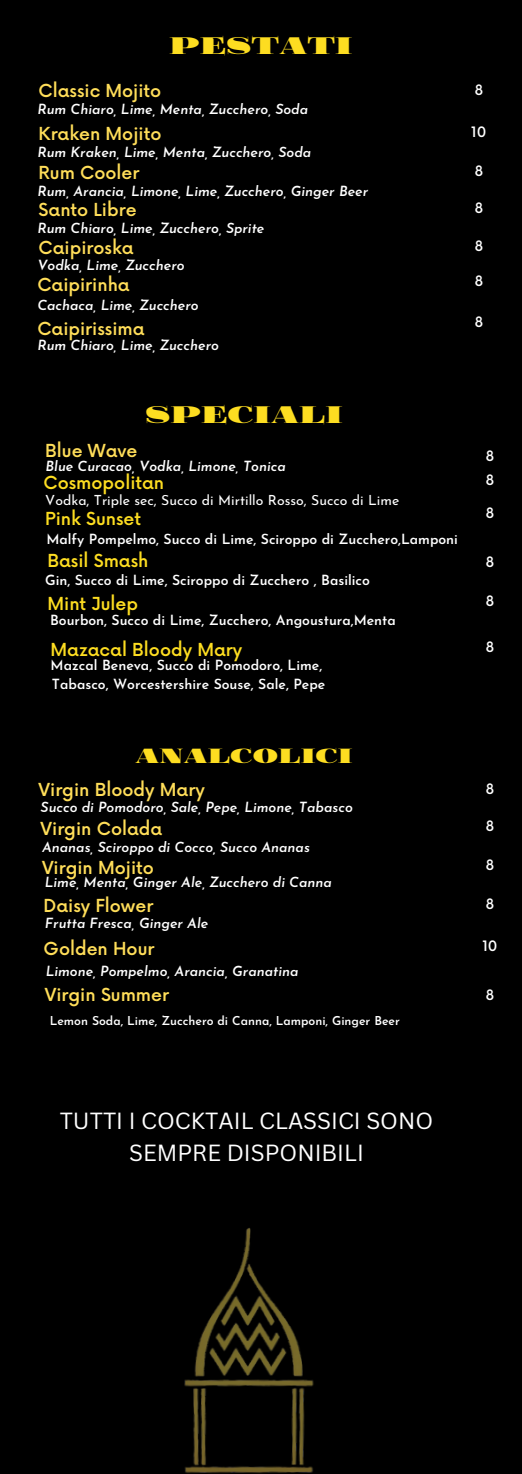
<style>
.page{position:relative;width:522px;height:1474px;background:#fff}
.page>*{position:absolute;margin:0;border:0;box-sizing:border-box;transform-origin:0 0}
.t1{font:36.75px "Foglihten Black Pcs";color:#fddd21}
.t2{font:31.5px "Foglihten Black Pcs";color:#fddd21}
.t3{font:22.75px/31.5px "Canva Sans";color:#fff;text-align:center}
.t4{font:500 17.5px "Now";color:#ffde59}
.t5{font:500 17.5px "Now";color:#fddd21}
.t6{font:italic 600 14px "Josefin Sans";color:#fff}
.t7{font:600 14px/18.7px "Josefin Sans";color:#fff}
.t8{font:14px "Josefin Sans";color:#fff}
.t9{font:500 14px "Now";color:#fff}
.t10{font:600 12.25px "Josefin Sans";color:#fff}
</style>
<div class="page">
<div style="left:0;top:0;width:521px;height:1474px;background:#000"></div>
<img style="left:184px;top:1228px;width:130px;height:245px">
<p class="t1" style="left:169px;top:26px;width:185px">Pestati</p>
<h1 class="t4" style="left:39px;top:81px;width:124px">Classic Mojito</h1>
<h4 class="t6" style="left:37px;top:103px;width:272px">Rum Chiaro, Lime, Menta, Zucchero, Soda</h4>
<h5 class="t9" style="left:474px;top:83px;width:10px">8</h5>
<h4 class="t4" style="left:39px;top:124px;width:124px">Kraken Mojito</h4>
<h6 class="t6" style="left:37px;top:146px;width:275px">Rum Kraken, Lime, Menta, Zucchero, Soda</h6>
<h4 class="t9" style="left:470px;top:125px;width:17px">10</h4>
<h5 class="t4" style="left:39px;top:163px;width:102px">Rum Cooler</h5>
<h4 class="t6" style="left:37px;top:185px;width:332px">Rum, Arancia, Limone, Lime, Zucchero, Ginger Beer</h4>
<p class="t4" style="left:39px;top:200px;width:99px">Santo Libre</p>
<p class="t6" style="left:37px;top:222px;width:228px">Rum Chiaro, Lime, Zucchero, Sprite</p>
<h5 class="t9" style="left:474px;top:164px;width:10px">8</h5>
<p class="t9" style="left:474px;top:200px;width:10px">8</p>
<p class="t4" style="left:39px;top:238px;width:96px">Caipiroska</p>
<h4 class="t6" style="left:37px;top:260px;width:149px">Vodka, Lime, Zucchero</h4>
<h5 class="t9" style="left:474px;top:238px;width:10px">8</h5>
<p class="t4" style="left:37px;top:276px;width:94px">Caipirinha</p>
<h4 class="t6" style="left:37px;top:300px;width:163px">Cachaca, Lime, Zucchero</h4>
<h5 class="t9" style="left:474px;top:274px;width:10px">8</h5>
<p class="t4" style="left:37px;top:319px;width:109px">Caipirissima</p>
<h2 class="t6" style="left:37px;top:340px;width:183px">Rum Chiaro, Lime, Zucchero</h2>
<h4 class="t9" style="left:474px;top:314px;width:10px">8</h4>
<h1 class="t1" style="left:145px;top:395px;width:199px">Speciali</h1>
<h4 class="t4" style="left:45px;top:442px;width:94px">Blue Wave</h4>
<h5 class="t6" style="left:45px;top:460px;width:241px">Blue Curacao, Vodka, Limone, Tonica</h5>
<p class="t9" style="left:485px;top:448px;width:10px">8</p>
<p class="t5" style="left:43px;top:474px;width:122px">Cosmopolitan</p>
<h4 class="t8" style="left:45px;top:495px;width:355px">Vodka, Triple sec, Succo di Mirtillo Rosso, Succo di Lime</h4>
<h5 class="t9" style="left:485px;top:472px;width:10px">8</h5>
<h4 class="t5" style="left:45px;top:509px;width:97px">Pink Sunset</h4>
<h5 class="t9" style="left:485px;top:506px;width:10px">8</h5>
<p class="t7" style="left:46px;top:531px;width:412px">Malfy Pompelmo, Succo di Lime, Sciroppo di Zucchero,Lamponi</p>
<p class="t5" style="left:47px;top:552px;width:102px">Basil Smash</p>
<h4 class="t7" style="left:45px;top:572px;width:326px">Gin, Succo di Lime, Sciroppo di Zucchero , Basilico</h4>
<h5 class="t9" style="left:485px;top:555px;width:10px">8</h5>
<p class="t5" style="left:47px;top:595px;width:92px">Mint Julep</p>
<h4 class="t9" style="left:485px;top:593px;width:10px">8</h4>
<p class="t7" style="left:50px;top:612px;width:347px">Bourbon, Succo di Lime, Zucchero, Angoustura,Menta</p>
<h5 class="t5" style="left:51px;top:640px;width:193px">Mazacal Bloody Mary</h5>
<h4 class="t9" style="left:485px;top:639px;width:10px">8</h4>
<p class="t7" style="left:51px;top:658px;width:276px">Mazcal Beneva, Succo di Pomodoro, Lime,<br>Tabasco, Worcestershire Souse, Sale, Pepe</p>
<h4 class="t2" style="left:135px;top:739px;width:219px">ANALCOLICI</h4>
<h5 class="t4" style="left:39px;top:780px;width:167px">Virgin Bloody Mary</h5>
<h4 class="t6" style="left:41px;top:802px;width:313px">Succo di Pomodoro, Sale, Pepe, Limone, Tabasco</h4>
<h5 class="t4" style="left:41px;top:819px;width:123px">Virgin Colada</h5>
<h4 class="t6" style="left:42px;top:842px;width:269px">Ananas, Sciroppo di Cocco, Succo Ananas</h4>
<h5 class="t4" style="left:42px;top:858px;width:113px">Virgin Mojito</h5>
<h4 class="t6" style="left:45px;top:876px;width:288px">Lime, Menta, Ginger Ale, Zucchero di Canna</h4>
<h5 class="t4" style="left:43px;top:896px;width:111px">Daisy Flower</h5>
<h4 class="t6" style="left:45px;top:918px;width:165px">Frutta Fresca, Ginger Ale</h4>
<h5 class="t4" style="left:43px;top:939px;width:112px">Golden Hour</h5>
<h4 class="t6" style="left:46px;top:966px;width:254px">Limone, Pompelmo, Arancia, Granatina</h4>
<p class="t4" style="left:45px;top:985px;width:126px">Virgin Summer</p>
<h3 class="t10" style="left:50px;top:1015px;width:351px">Lemon Soda, Lime, Zucchero di Canna, Lamponi, Ginger Beer</h3>
<h5 class="t3" style="left:60px;top:1105px;width:374px">TUTTI I COCKTAIL CLASSICI SONO<br>SEMPRE DISPONIBILI</h5>
<h5 class="t9" style="left:485px;top:782px;width:10px">8</h5>
<p class="t9" style="left:485px;top:819px;width:10px">8</p>
<p class="t9" style="left:485px;top:858px;width:10px">8</p>
<p class="t9" style="left:485px;top:897px;width:10px">8</p>
<p class="t9" style="left:482px;top:939px;width:17px">10</p>
<p class="t9" style="left:485px;top:988px;width:10px">8</p>
</div>
